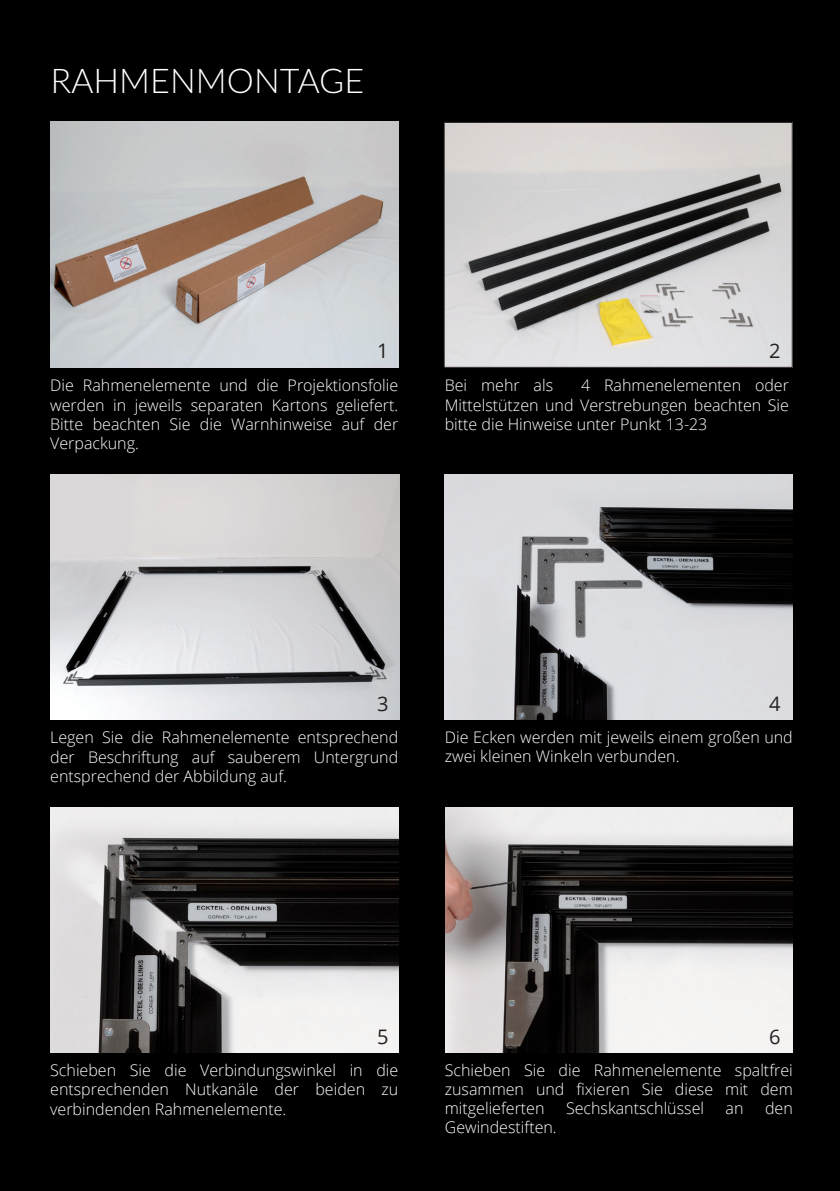
<style>
.page{position:relative;width:840px;height:1191px;background:#fff}
.page>*{position:absolute;margin:0;border:0;box-sizing:border-box;transform-origin:0 0}
.t1{font:300 34px "Lato";color:#fff}
.t2{font:20px "Open Sans";color:#231f20}
.t3{font:300 16px/19.2px "Open Sans";color:#fff;text-align:justify}
</style>
<div class="page">
<div style="left:0;top:0;width:839px;height:1191px;background:#000"></div>
<img style="left:445px;top:124px;width:345px;height:242px">
<div style="left:443px;top:122px;width:349px;height:246px;border:1px solid #231f20"></div>
<img style="left:50px;top:122px;width:348px;height:246px">
<img style="left:444px;top:475px;width:348px;height:244px">
<img style="left:50px;top:474px;width:349px;height:246px">
<img style="left:50px;top:807px;width:348px;height:245px">
<img style="left:445px;top:808px;width:347px;height:244px">
<h1 class="t1" style="left:50px;top:62px;width:316px">RAHMENMONTAGE</h1>
<p class="t2" style="left:377px;top:337px;width:13px">1</p>
<p class="t2" style="left:768px;top:337px;width:13px">2</p>
<p class="t3" style="left:50px;top:375px;width:349px">Die Rahmenelemente und die Projektionsfolie werden in jeweils separaten Kartons geliefert.<br>Bitte beachten Sie die Warnhinweise auf der Verpackung.</p>
<p class="t3" style="left:444px;top:375px;width:110px">Bei mehr als</p>
<p class="t3" style="left:444px;top:375px;width:345px;text-indent:136px">4 Rahmenelementen oder Mittelstützen und Verstrebungen beachten Sie bitte die Hinweise unter Punkt 13-23</p>
<p class="t2" style="left:377px;top:690px;width:13px">3</p>
<p class="t2" style="left:768px;top:690px;width:13px">4</p>
<p class="t3" style="left:50px;top:727px;width:349px">Legen Sie die Rahmenelemente entsprechend der Beschriftung auf sauberem Untergrund entsprechend der Abbildung auf.</p>
<p class="t3" style="left:444px;top:727px;width:349px">Die Ecken werden mit jeweils einem großen und zwei kleinen Winkeln verbunden.</p>
<p class="t2" style="left:377px;top:1023px;width:13px">5</p>
<p class="t2" style="left:768px;top:1023px;width:13px">6</p>
<p class="t3" style="left:50px;top:1060px;width:349px">Schieben Sie die Verbindungswinkel in die entsprechenden Nutkanäle der beiden zu verbindenden Rahmenelemente.</p>
<p class="t3" style="left:444px;top:1059px;width:349px">Schieben Sie die Rahmenelemente spaltfrei zusammen und fixieren Sie diese mit dem mitgelieferten</p>
<p class="t3" style="left:565px;top:1098px;width:139px">Sechskantschlüssel</p>
<p class="t3" style="left:725px;top:1098px;width:19px">an</p>
<p class="t3" style="left:764px;top:1098px;width:29px">den</p>
<p class="t3" style="left:444px;top:1117px;width:113px">Gewindestiften.</p>
</div>
